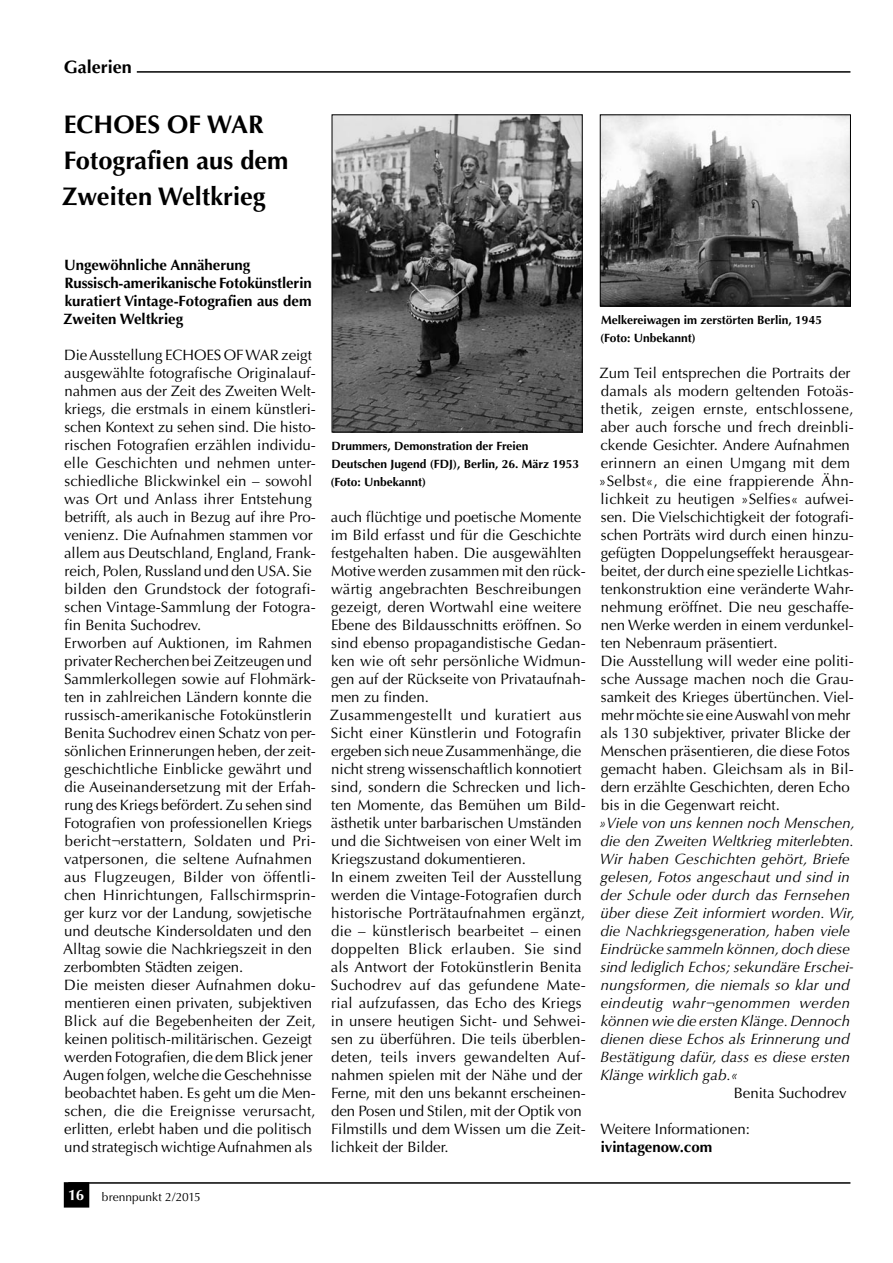
<style>
.page{position:relative;width:893px;height:1263px;background:#fff}
.page>*{position:absolute;margin:0;border:0;box-sizing:border-box;transform-origin:0 0}
.t1{font:700 25.5px/36px "Optima";color:#000}
.t2{font:700 18px "Optima";color:#000}
.t3{font:15px/18px "Optima";color:#000}
.t4{font:italic 15px/18px "Optima";color:#000}
.t5{font:700 15px/18px "Optima";color:#000;text-align:justify}
.t6{font:700 15px "Optima";color:#fff}
.t7{font:700 12px/18px "Optima";color:#000}
.t8{font:12px "Optima";color:#000}
</style>
<div class="page">
<div style="left:65px;top:1183px;width:24px;height:24px;background:#000"></div>
<div style="left:64px;top:1182px;width:25px;height:25px;border:2px solid #000"></div>
<hr style="left:68px;top:1182px;width:782px;height:2px;background:#000">
<hr style="left:137px;top:71px;width:713px;height:2px;background:#000">
<img style="left:334px;top:116px;width:247px;height:314px">
<div style="left:332px;top:114px;width:251px;height:318px;border:1px solid #000"></div>
<img style="left:602px;top:116px;width:247px;height:188px">
<div style="left:600px;top:114px;width:251px;height:192px;border:1px solid #000"></div>
<p class="t2" style="left:64px;top:56px;width:70px">Galerien</p>
<p class="t1" style="left:64px;top:107px;width:201px">ECHOES OF WAR</p>
<p class="t1" style="left:62px;top:143px;width:228px">Fotografien aus dem<br>Zweiten Weltkrieg</p>
<p class="t5" style="left:64px;top:256px;width:188px">Ungewöhnliche Annäherung</p>
<p class="t5" style="left:63px;top:274px;width:250px">Russisch-amerikanische Fotokünstlerin kuratiert Vintage-Fotografien aus dem Zweiten Weltkrieg</p>
<p class="t3" style="left:64px;top:346px;width:253px">Die Ausstellung ECHOES OF WAR zeigt ausgewählte fotografische Originalauf&shy;nahmen aus der Zeit des Zweiten Welt&shy;kriegs, die erstmals in einem künstleri&shy;schen Kontext zu sehen sind. Die histo&shy;rischen Fotografien erzählen individu&shy;elle Geschichten und nehmen unter&shy;schiedliche Blickwinkel ein – sowohl was Ort und Anlass ihrer Entstehung betrifft, als auch in Bezug auf ihre Pro&shy;venienz. Die Aufnahmen stammen vor allem aus Deutschland, England, Frank&shy;reich, Polen, Russland und den USA. Sie bilden den Grundstock der fotografi&shy;schen Vintage-Sammlung der Fotogra&shy;fin Benita Suchodrev.</p>
<p class="t3" style="left:63px;top:634px;width:254px">Erworben auf Auktionen, im Rahmen privater Recherchen bei Zeitzeugen und Sammlerkollegen sowie auf Flohmärk&shy;ten in zahlreichen Ländern konnte die russisch-amerikanische Fotokünstlerin Benita Suchodrev einen Schatz von per&shy;sönlichen Erinnerungen heben, der zeit&shy;geschichtliche Einblicke gewährt und die Auseinandersetzung mit der Erfah&shy;rung des Kriegs befördert. Zu sehen sind Fotografien von professionellen Kriegs bericht¬erstattern, Soldaten und Pri&shy;vatpersonen, die seltene Aufnahmen aus Flugzeugen, Bilder von öffentli&shy;chen Hinrichtungen, Fallschirmsprin&shy;ger kurz vor der Landung, sowjetische und deutsche Kindersoldaten und den Alltag sowie die Nachkriegszeit in den zerbombten Städten zeigen.</p>
<p class="t3" style="left:63px;top:976px;width:254px">Die meisten dieser Aufnahmen doku&shy;mentieren einen privaten, subjektiven Blick auf die Begebenheiten der Zeit, keinen politisch-militärischen. Gezeigt werden Fotografien, die dem Blick jener Augen folgen, welche die Geschehnisse beobachtet haben. Es geht um die Men&shy;schen, die die Ereignisse verursacht, erlitten, erlebt haben und die politisch und strategisch wichtige Aufnahmen als</p>
<p class="t6" style="left:68px;top:1186px;width:17px">16</p>
<p class="t8" style="left:102px;top:1189px;width:100px">brennpunkt 2/2015</p>
<p class="t7" style="left:331px;top:437px;width:250px">Drummers, Demonstration der Freien<br>Deutschen Jugend (FDJ), Berlin, 26. März 1953 (Foto: Unbekannt)</p>
<p class="t3" style="left:331px;top:508px;width:256px">auch flüchtige und poetische Momente im Bild erfasst und für die Geschichte festgehalten haben. Die ausgewählten Motive werden zusammen mit den rück&shy;wärtig angebrachten Beschreibungen gezeigt, deren Wortwahl eine weitere Ebene des Bildausschnitts eröffnen. So sind ebenso propagandistische Gedan&shy;ken wie oft sehr persönliche Widmun&shy;gen auf der Rückseite von Privataufnah&shy;men zu finden.</p>
<p class="t3" style="left:330px;top:706px;width:257px">Zusammengestellt und kuratiert aus Sicht einer Künstlerin und Fotografin ergeben sich neue Zusammenhänge, die nicht streng wissenschaftlich konnotiert sind, sondern die Schrecken und lich&shy;ten Momente, das Bemühen um Bild&shy;ästhetik unter barbarischen Umständen und die Sichtweisen von einer Welt im Kriegszustand dokumentieren.</p>
<p class="t3" style="left:331px;top:868px;width:256px">In einem zweiten Teil der Ausstellung werden die Vintage-Fotografien durch historische Porträtaufnahmen ergänzt, die – künstlerisch bearbeitet – einen doppelten Blick erlauben. Sie sind als Antwort der Fotokünstlerin Benita Suchodrev auf das gefundene Mate&shy;rial aufzufassen, das Echo des Kriegs in unsere heutigen Sicht- und Sehwei&shy;sen zu überführen. Die teils überblen&shy;deten, teils invers gewandelten Auf&shy;nahmen spielen mit der Nähe und der Ferne, mit den uns bekannt erscheinen&shy;den Posen und Stilen, mit der Optik von Filmstills und dem Wissen um die Zeit&shy;lichkeit der Bilder.</p>
<p class="t7" style="left:600px;top:311px;width:223px">Melkereiwagen im zerstörten Berlin, 1945 (Foto: Unbekannt)</p>
<p class="t3" style="left:599px;top:364px;width:256px">Zum Teil entsprechen die Portraits der damals als modern geltenden Fotoäs&shy;thetik, zeigen ernste, entschlossene, aber auch forsche und frech dreinbli&shy;ckende Gesichter. Andere Aufnahmen erinnern an einen Umgang mit dem »Selbst«, die eine frappierende Ähn&shy;lichkeit zu heutigen »Selfies« aufwei&shy;sen. Die Vielschichtigkeit der fotografi&shy;schen Porträts wird durch einen hinzu&shy;gefügten Doppelungseffekt herausgear&shy;beitet, der durch eine spezielle Lichtkas&shy;tenkonstruktion eine veränderte Wahr&shy;nehmung eröffnet. Die neu geschaffe&shy;nen Werke werden in einem verdunkel&shy;ten Nebenraum präsentiert.</p>
<p class="t3" style="left:601px;top:652px;width:255px">Die Ausstellung will weder eine politi&shy;sche Aussage machen noch die Grau&shy;samkeit des Krieges übertünchen. Viel&shy;mehr möchte sie eine Auswahl von mehr als 130 subjektiver, privater Blicke der Menschen präsentieren, die diese Fotos gemacht haben. Gleichsam als in Bil&shy;dern erzählte Geschichten, deren Echo bis in die Gegenwart reicht.</p>
<p class="t4" style="left:599px;top:814px;width:257px">»Viele von uns kennen noch Menschen, die den Zweiten Weltkrieg miterlebten.<br>Wir haben Geschichten gehört, Briefe gelesen, Fotos angeschaut und sind in der Schule oder durch das Fernsehen über diese Zeit informiert worden. Wir, die Nachkriegsgeneration, haben viele Eindrücke sammeln können, doch diese sind lediglich Echos; sekundäre Erschei&shy;nungsformen, die niemals so klar und eindeutig wahr¬genommen werden können wie die ersten Klänge. Dennoch dienen diese Echos als Erinnerung und Bestätigung dafür, dass es diese ersten Klänge wirklich gab.«</p>
<p class="t3" style="left:734px;top:1084px;width:115px">Benita Suchodrev</p>
<p class="t3" style="left:600px;top:1120px;width:151px">Weitere Informationen:</p>
<p class="t5" style="left:601px;top:1138px;width:113px">ivintagenow.com</p>
</div>
